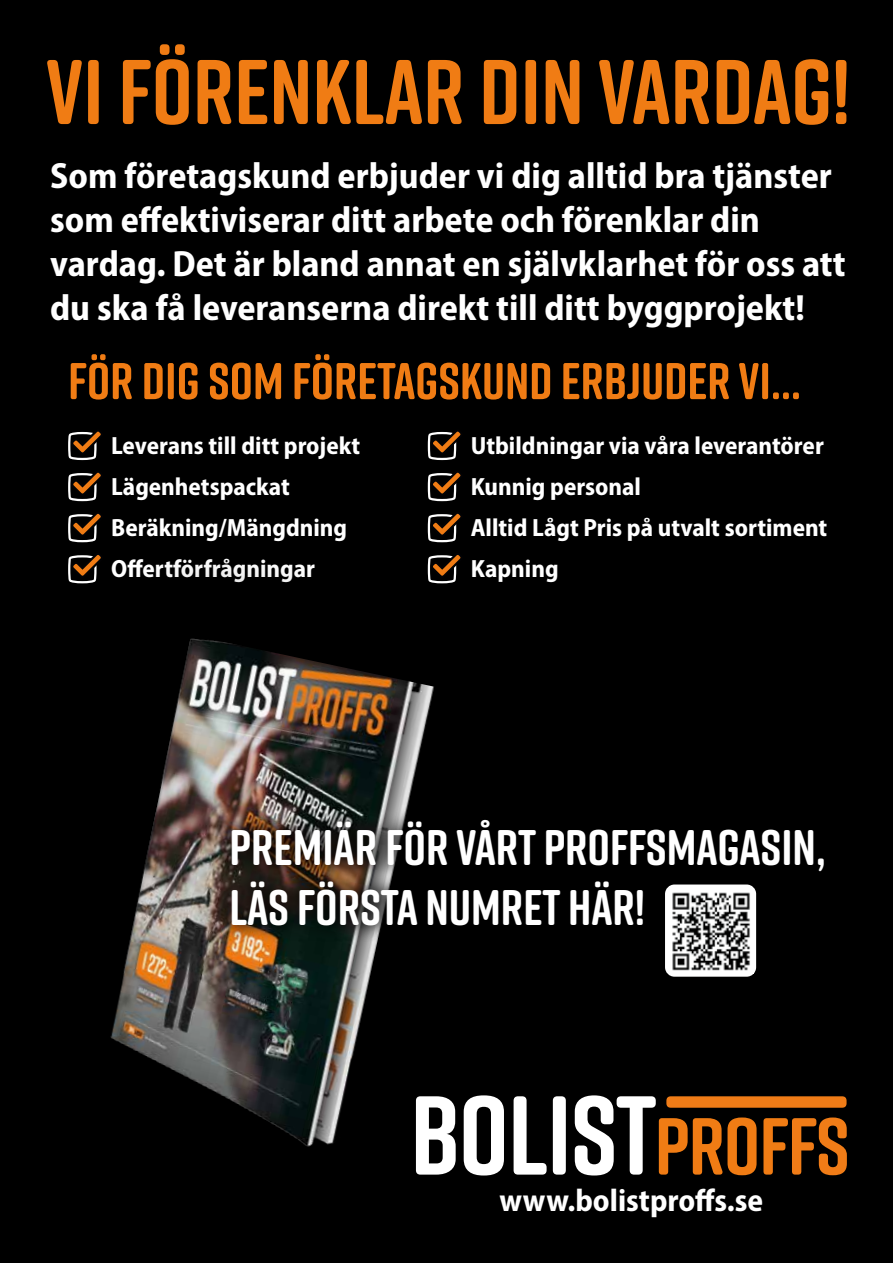
<style>
.page{position:relative;width:893px;height:1263px;background:#000}
.page>*{position:absolute;margin:0;border:0;box-sizing:border-box;transform-origin:0 0}
.t1{font:700 91.5px "Rift Soft";color:#f07c14}
.t2{font:700 51.6px "Rift Soft";color:#f07c14}
.t3{font:700 49.95px/60px "Rift Soft";color:#fff}
.t4{font:700 semi-condensed 36.6px/44px "Myriad Pro";color:#fff}
.t5{font:700 semi-condensed 31.65px "Myriad Pro";color:#fff}
.t6{font:700 semi-condensed 24.9px "Myriad Pro";color:#fff}
</style>
<div class="page">
<svg style="left:68px;top:431px;width:33px;height:30px"></svg>
<svg style="left:427px;top:431px;width:34px;height:30px"></svg>
<svg style="left:68px;top:472px;width:33px;height:30px"></svg>
<svg style="left:427px;top:472px;width:34px;height:30px"></svg>
<img style="left:110px;top:638px;width:324px;height:509px">
<div style="left:665px;top:884px;width:91px;height:93px;background:#fff;border-radius:9px"></div>
<img style="left:672px;top:942px;width:78px;height:29px">
<div style="left:215px;top:803px;width:625px;height:139px;background:#000;opacity:.75"></div>
<div style="left:405px;top:1085px;width:453px;height:101px;background:#000"></div>
<svg style="left:416px;top:1096px;width:40px;height:78px"></svg>
<svg style="left:464px;top:1095px;width:40px;height:80px"></svg>
<svg style="left:514px;top:1096px;width:33px;height:78px"></svg>
<div style="left:553px;top:1096px;width:13px;height:78px;background:#fff;border-radius:4px"></div>
<svg style="left:575px;top:1095px;width:182px;height:80px"></svg>
<svg style="left:763px;top:1117px;width:84px;height:58px"></svg>
<div style="left:666px;top:1096px;width:180px;height:12px;background:#f07c17;border-radius:4px"></div>
<h1 class="t1" style="left:46px;top:27px;width:806px">VI FÖRENKLAR DIN VARDAG!</h1>
<p class="t4" style="left:50px;top:153px;width:797px">Som företagskund erbjuder vi dig alltid bra tjänster som effektiviserar ditt arbete och förenklar din vardag. Det är bland annat en självklarhet för oss att du ska få leveranserna direkt till ditt byggprojekt!</p>
<h2 class="t2" style="left:68px;top:344px;width:734px">FÖR DIG SOM FÖRETAGSKUND ERBJUDER VI...</h2>
<p class="t6" style="left:111px;top:430px;width:250px">Leverans till ditt projekt</p>
<p class="t6" style="left:471px;top:430px;width:355px">Utbildningar via våra leverantörer</p>
<p class="t6" style="left:111px;top:471px;width:180px">Lägenhetspackat</p>
<p class="t6" style="left:471px;top:471px;width:172px">Kunnig personal</p>
<p class="t6" style="left:111px;top:512px;width:238px">Beräkning/Mängdning</p>
<p class="t6" style="left:471px;top:512px;width:358px">Alltid Lågt Pris på utvalt sortiment</p>
<p class="t6" style="left:111px;top:553px;width:205px">Offertförfrågningar</p>
<p class="t6" style="left:471px;top:553px;width:89px">Kapning</p>
<h3 class="t3" style="left:229px;top:816px;width:598px">PREMIÄR FÖR VÅRT PROFFSMAGASIN,<br>LÄS FÖRSTA NUMRET HÄR!</h3>
<p class="t5" style="left:500px;top:1180px;width:265px">www.bolistproffs.se</p>
</div>
